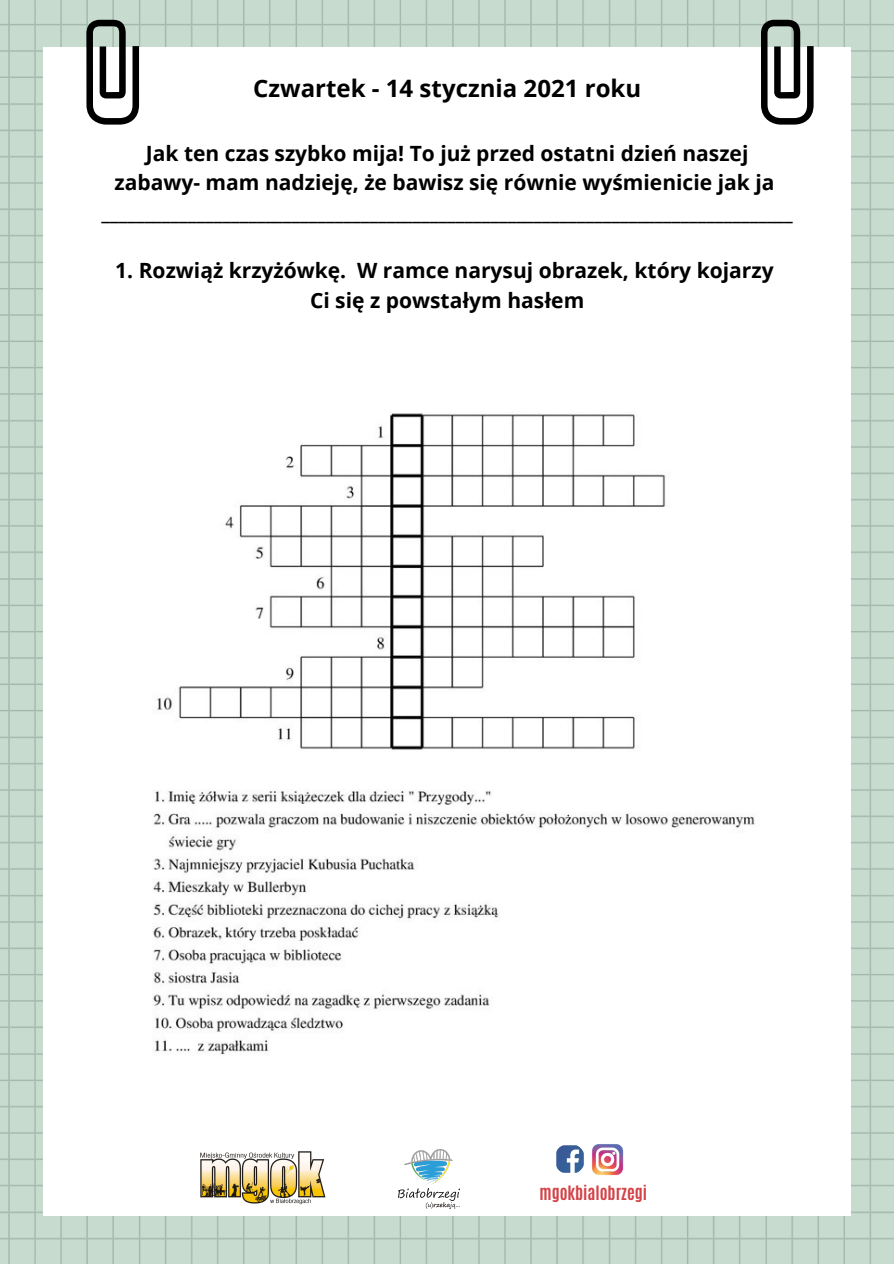
<style>
.page{position:relative;width:894px;height:1264px;background:#fff}
.page>*{position:absolute;margin:0;border:0;box-sizing:border-box;transform-origin:0 0}
.t1{font:700 24px "Open Sans";color:#000}
.t2{font:700 21px/29.2px "Open Sans";color:#000;text-align:center}
.t3{font:700 16.5px "Antonio";color:#d24348}
</style>
<div class="page">
<img style="left:0;top:0;width:893px;height:1263px">
<div style="left:44px;top:47px;width:806px;height:1168px;background:#fff"></div>
<svg style="left:38px;top:4px;width:142px;height:142px"></svg>
<svg style="left:712px;top:4px;width:142px;height:142px"></svg>
<img style="left:398px;top:1149px;width:61px;height:59px">
<img style="left:554px;top:1143px;width:31px;height:31px;border-radius:50%">
<img style="left:592px;top:1144px;width:32px;height:32px">
<img style="left:200px;top:1151px;width:126px;height:54px">
<img style="left:153px;top:413px;width:602px;height:642px">
<p class="t1" style="left:253px;top:71px;width:389px">Czwartek - 14 stycznia 2021 roku</p>
<p class="t2" style="left:114px;top:138px;width:661px">Jak ten czas szybko mija! To już przed ostatni dzień naszej zabawy- mam nadzieję, że bawisz się równie wyśmienicie jak ja</p>
<p class="t2" style="left:101px;top:197px;width:692px">________________________________________________________________________________</p>
<p class="t2" style="left:115px;top:255px;width:659px">1. Rozwiąż krzyżówkę. W ramce narysuj obrazek, który kojarzy</p>
<p class="t2" style="left:310px;top:285px;width:276px">Ci się z powstałym hasłem</p>
<p class="t3" style="left:539px;top:1180px;width:109px">mgokbialobrzegi</p>
</div>
